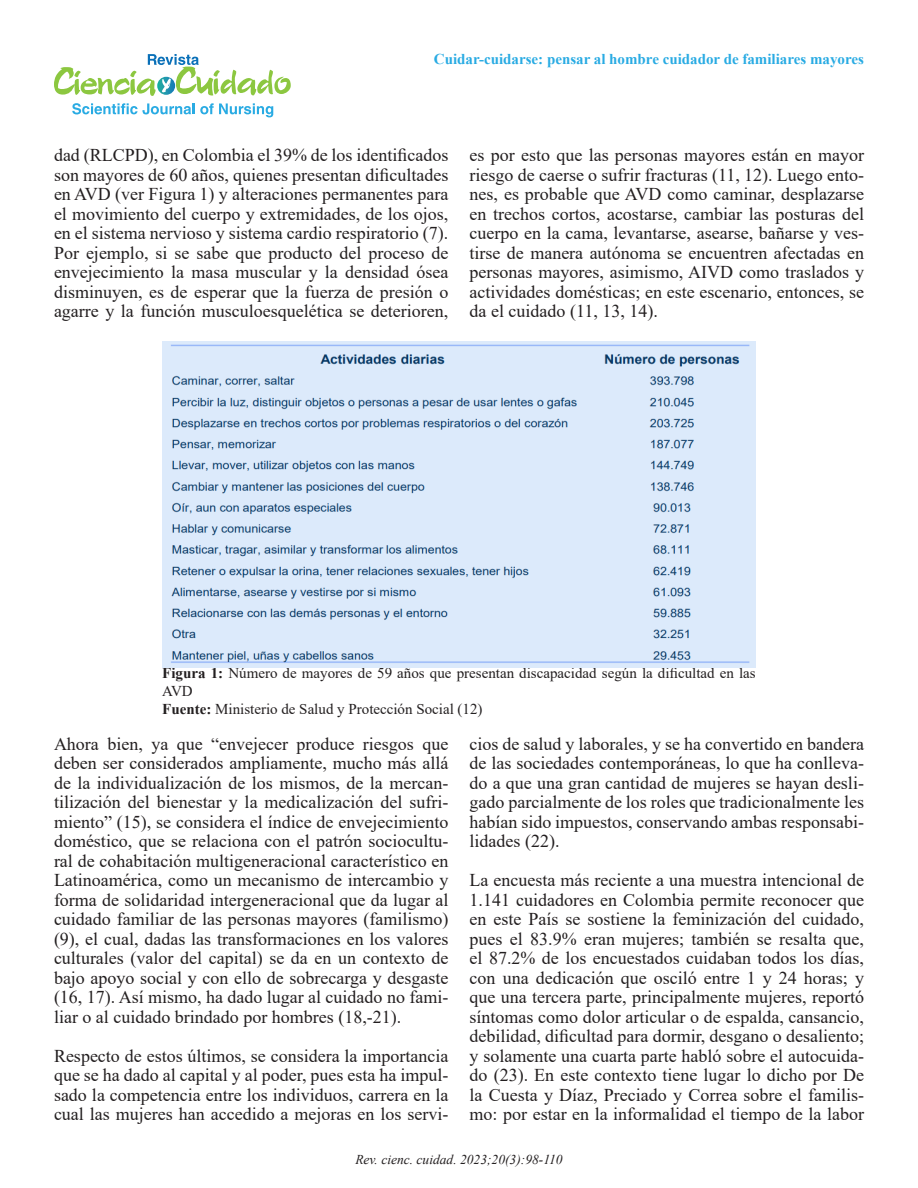
<style>
.page{position:relative;width:918px;height:1188px;background:#fff}
.page>*{position:absolute;margin:0;border:0;box-sizing:border-box;transform-origin:0 0}
.Párrafos{font:18px/19.5px "Times New Roman";color:#231f20;text-align:justify}
.t1{font:15px/18px "Times New Roman";color:#231f20}
.Encabezado{font:700 15px "Times New Roman";color:#29abe3}
.t2{font:italic 13.5px "Times New Roman";color:#231f20}
.s1{font-weight:700}
</style>
<div class="page">
<svg style="left:54px;top:54px;width:237px;height:42px"></svg>
<svg style="left:72px;top:103px;width:201px;height:14px"></svg>
<img style="left:162px;top:341px;width:594px;height:327px">
<p class="Encabezado" style="left:434px;top:48px;width:432px">Cuidar-cuidarse: pensar al hombre cuidador de familiares mayores</p>
<p class="Párrafos" style="left:54px;top:145px;width:396px">dad (RLCPD), en Colombia el 39% de los identificados son mayores de 60 años, quienes presentan dificultades en AVD (ver Figura 1) y alteraciones permanentes para el movimiento del cuerpo y extremidades, de los ojos, en el sistema nervioso y sistema cardio respiratorio (7).</p>
<p class="Párrafos" style="left:54px;top:242px;width:396px">Por ejemplo, si se sabe que producto del proceso de envejecimiento la masa muscular y la densidad ósea disminuyen, es de esperar que la fuerza de presión o agarre y la función musculoesquelética se deterioren,</p>
<p class="Párrafos" style="left:470px;top:145px;width:396px">es por esto que las personas mayores están en mayor riesgo de caerse o sufrir fracturas (11, 12). Luego ento&shy;nes, es probable que AVD como caminar, desplazarse en trechos cortos, acostarse, cambiar las posturas del cuerpo en la cama, levantarse, asearse, bañarse y ves&shy;tirse de manera autónoma se encuentren afectadas en personas mayores, asimismo, AIVD como traslados y actividades domésticas; en este escenario, entonces, se da el cuidado (11, 13, 14).</p>
<p class="t1" style="left:162px;top:664px;width:595px"><span class="s1">Figura 1:</span> Número de mayores de 59 años que presentan discapacidad según la dificultad en las<br>AVD</p>
<p class="t1" style="left:162px;top:700px;width:322px"><span class="s1">Fuente:</span> Ministerio de Salud y Protección Social (12)</p>
<p class="Párrafos" style="left:54px;top:733px;width:396px">Ahora bien, ya que “envejecer produce riesgos que deben ser considerados ampliamente, mucho más allá de la individualización de los mismos, de la mercan&shy;tilización del bienestar y la medicalización del sufri&shy;miento” (15), se considera el índice de envejecimiento doméstico, que se relaciona con el patrón sociocultu&shy;ral de cohabitación multigeneracional característico en Latinoamérica, como un mecanismo de intercambio y forma de solidaridad intergeneracional que da lugar al cuidado familiar de las personas mayores (familismo) (9), el cual, dadas las transformaciones en los valores culturales (valor del capital) se da en un contexto de bajo apoyo social y con ello de sobrecarga y desgaste (16, 17). Así mismo, ha dado lugar al cuidado no fami&shy;liar o al cuidado brindado por hombres (18,-21).</p>
<p class="Párrafos" style="left:54px;top:1045px;width:396px">Respecto de estos últimos, se considera la importancia que se ha dado al capital y al poder, pues esta ha impul&shy;sado la competencia entre los individuos, carrera en la cual las mujeres han accedido a mejoras en los servi-</p>
<p class="Párrafos" style="left:470px;top:733px;width:396px">cios de salud y laborales, y se ha convertido en bandera de las sociedades contemporáneas, lo que ha conlleva&shy;do a que una gran cantidad de mujeres se hayan desli&shy;gado parcialmente de los roles que tradicionalmente les habían sido impuestos, conservando ambas responsabi&shy;lidades (22).</p>
<p class="Párrafos" style="left:470px;top:870px;width:396px">La encuesta más reciente a una muestra intencional de 1.141 cuidadores en Colombia permite reconocer que en este País se sostiene la feminización del cuidado, pues el 83.9% eran mujeres; también se resalta que, el 87.2% de los encuestados cuidaban todos los días, con una dedicación que osciló entre 1 y 24 horas; y que una tercera parte, principalmente mujeres, reportó síntomas como dolor articular o de espalda, cansancio, debilidad, dificultad para dormir, desgano o desaliento; y solamente una cuarta parte habló sobre el autocuida&shy;do (23). En este contexto tiene lugar lo dicho por De la Cuesta y Díaz, Preciado y Correa sobre el familis&shy;mo: por estar en la informalidad el tiempo de la labor</p>
<p class="t2" style="left:355px;top:1150px;width:209px">Rev. cienc. cuidad. 2023;20(3):98-110</p>
</div>
